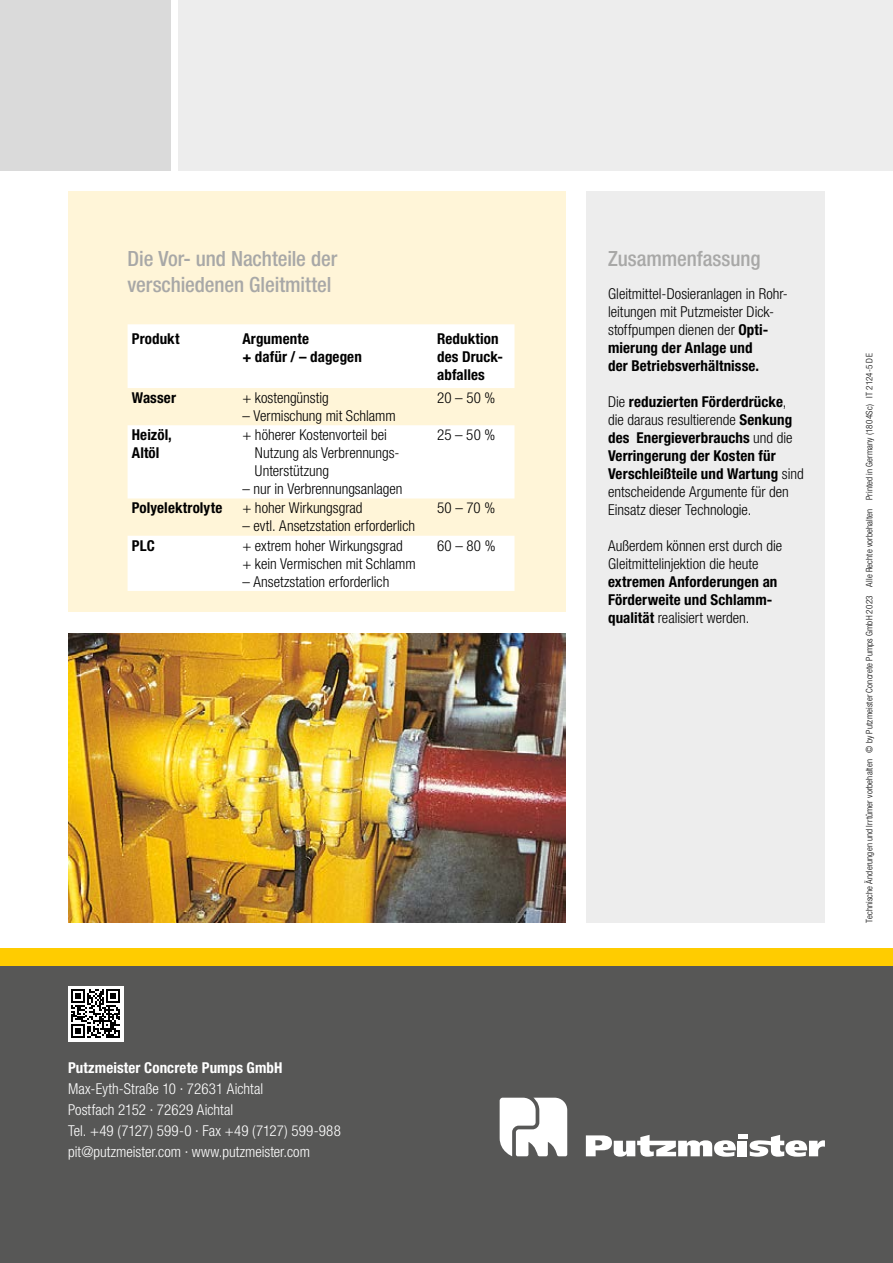
<style>
.page{position:relative;width:893px;height:1263px;background:#fff}
.page>*{position:absolute;margin:0;border:0;box-sizing:border-box;transform-origin:0 0}
.t1{font:500 condensed 21px/26.2px "Helvetica Neue LT Pro";letter-spacing:-.005em;color:#a8a8a7}
.t2{font:300 condensed 15px/18px "Helvetica Neue LT Pro";color:#000}
.t3{font:700 condensed 15px/18px "Helvetica Neue LT Pro";letter-spacing:.005em;color:#000}
.t4{font:300 condensed 15px/21px "Helvetica Neue LT Pro";color:#fff}
.t5{font:700 condensed 15px "Helvetica Neue LT Pro";letter-spacing:.005em;color:#fff}
.t6{font:300 condensed 9px "Helvetica Neue LT Pro";letter-spacing:.015em;color:#000}
.s1{font-weight:700}
.s2{font-weight:300}
</style>
<div class="page">
<div style="left:0;top:965px;width:893px;height:298px;background:#575756"></div>
<div style="left:0;top:948px;width:893px;height:17px;background:#fc0"></div>
<svg style="left:500px;top:1098px;width:67px;height:58px;background:#e6e6e6"></svg>
<svg style="left:586px;top:1135px;width:239px;height:22px"></svg>
<div style="left:68px;top:191px;width:498px;height:421px;background:#fff5d8"></div>
<div style="left:179px;top:0;width:714px;height:170px;background:#ededed"></div>
<div style="left:0;top:0;width:170px;height:170px;background:#dadada"></div>
<img style="left:68px;top:634px;width:498px;height:289px">
<svg style="left:128px;top:324px;width:386px;height:267px;fill:#fff"></svg>
<div style="left:587px;top:191px;width:238px;height:732px;background:#ededed"></div>
<div style="left:68px;top:987px;width:55px;height:55px;background:#fff"></div>
<svg style="left:72px;top:989px;width:48px;height:49px"></svg>
<h1 class="t1" style="left:128px;top:245px;width:211px">Die Vor- und Nachteile der verschiedenen Gleitmittel</h1>
<p class="t3" style="left:132px;top:329px;width:49px">Produkt</p>
<p class="t3" style="left:242px;top:329px;width:121px">Argumente<br>+ dafür / – dagegen</p>
<p class="t3" style="left:437px;top:329px;width:67px">Reduktion des Druck&shy;abfalles</p>
<p class="t3" style="left:132px;top:388px;width:46px">Wasser</p>
<p class="t2" style="left:242px;top:389px;width:88px">+ kostengünstig</p>
<p class="t2" style="left:242px;top:407px;width:155px">– Vermischung mit Schlamm</p>
<p class="t2" style="left:437px;top:389px;width:60px">20 – 50 %</p>
<p class="t3" style="left:132px;top:426px;width:42px">Heizöl,<br>Altöl</p>
<p class="t2" style="left:255px;top:426px;width:144px;text-indent:-13px">+ höherer Kostenvorteil bei<br>Nutzung als Verbrennungs-<br>Unterstützung</p>
<p class="t2" style="left:242px;top:480px;width:162px">– nur in Verbrennungsanlagen</p>
<p class="t3" style="left:132px;top:499px;width:92px">Polyelektrolyte</p>
<p class="t2" style="left:242px;top:499px;width:122px">+ hoher Wirkungsgrad</p>
<p class="t2" style="left:242px;top:517px;width:174px">– evtl. Ansetzstation erforderlich</p>
<p class="t3" style="left:132px;top:536px;width:24px">PLC</p>
<p class="t2" style="left:242px;top:536px;width:175px">+ extrem hoher Wirkungsgrad<br>+ kein Vermischen mit Schlamm</p>
<p class="t2" style="left:242px;top:572px;width:148px">– Ansetzstation erforderlich</p>
<p class="t2" style="left:437px;top:426px;width:60px">25 – 50 %</p>
<p class="t2" style="left:437px;top:499px;width:60px">50 – 70 %</p>
<p class="t2" style="left:437px;top:536px;width:60px">60 – 80 %</p>
<p class="t5" style="left:68px;top:1058px;width:216px">Putzmeister Concrete Pumps GmbH</p>
<p class="t4" style="left:68px;top:1078px;width:274px">Max-Eyth-Straße 10 · 72631 Aichtal<br>Postfach 2152 · 72629 Aichtal<br>Tel. +49 (7127) 599-0 · Fax +49 (7127) 599-988 pit@putzmeister.com · www.putzmeister.com</p>
<h1 class="t1" style="left:608px;top:245px;width:154px">Zusammenfassung</h1>
<p class="t2" style="left:608px;top:284px;width:181px">Gleitmittel-Dosieranlagen in Rohr&shy;leitungen mit Putzmeister Dick&shy;stoffpumpen dienen der <span class="s1">Opti&shy;mierung der Anlage und<br>der Betriebsverhältnisse.</span></p>
<p class="t3" style="left:608px;top:392px;width:197px"><span class="s2">Die</span> reduzierten Förderdrücke<span class="s2">, die daraus resultierende</span> Senkung des Energieverbrauchs <span class="s2">und die<br></span>Verringerung der Kosten für<br>Verschleißteile und Wartung <span class="s2">sind entscheidende Argumente für den<br>Einsatz dieser Technologie.</span></p>
<p class="t2" style="left:608px;top:536px;width:176px">Außerdem können erst durch die<br>Gleitmittelinjektion die heute</p>
<p class="t3" style="left:608px;top:572px;width:171px">extremen Anforderungen an<br>Förderweite und Schlamm&shy;qualität <span class="s2">realisiert werden.</span></p>
<p class="t6" style="left:864px;top:923px;width:571px;rotate:-90deg">Technische Änderungen und Irrtümer vorbehalten © by Putzmeister Concrete Pumps GmbH 2023 Alle Rechte vorbehalten Printed in Germany (1804Sc) IT 2124-5 DE</p>
</div>
